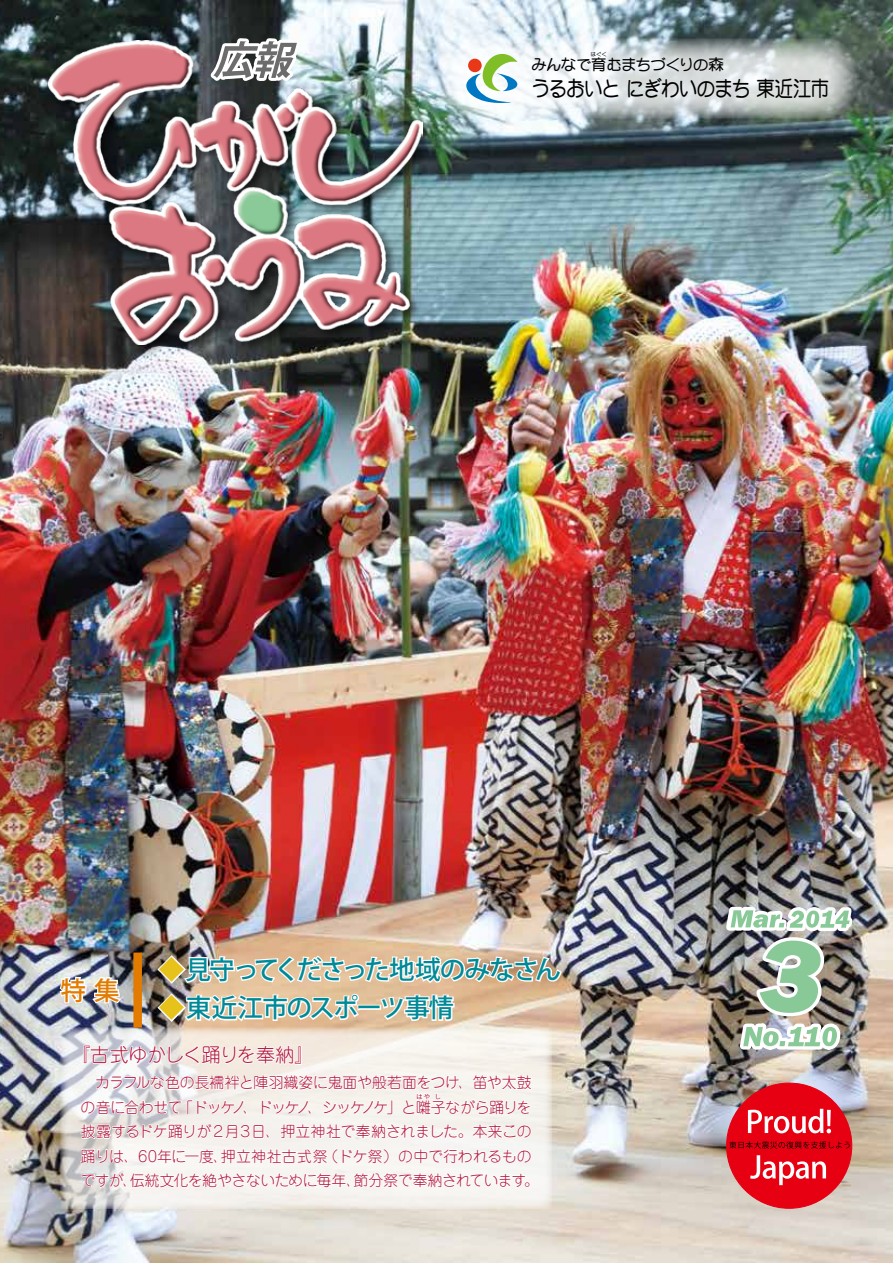
<style>
.page{position:relative;width:893px;height:1263px;background:#fff}
.page>*{position:absolute;margin:0;border:0;box-sizing:border-box;transform-origin:0 0}
.t1{font:500 25.5px "Koz Go Pro";letter-spacing:-.06em;color:#008997}
.t2{font:500 25.5px "Koz Go Pro";color:#e27b00}
.t3{font:21.3px "DF Maru Gothic Std W7";letter-spacing:-.035em;color:#000;scale:.87 1}
.t4{font:300 19.2px "Jun 101 Pro";letter-spacing:-.035em;color:#b11339}
.t5{font:15.45px "DF Maru Gothic Std W7";letter-spacing:-.04em;color:#000}
.t6{font:300 14.85px/24.5px "Jun 101 Pro";letter-spacing:-.025em;color:#b11339;text-align:right}
.t7{font:300 14.85px "Jun 101 Pro";letter-spacing:.03em;color:#b11339}
.t8{font:500 6.45px "Koz Go Pro";color:#b11339}
.t9{font:5.25px "DF Maru Gothic Std W7";color:#000}
.s1{color:#e6c21a}
</style>
<div class="page">
<img style="left:0;top:0;width:893px;height:1263px">
<div style="left:46px;top:38px;width:389px;height:320px;background:#000;opacity:.55"></div>
<img style="left:48px;top:40px;width:374px;height:304px">
<svg style="left:211px;top:38px;width:89px;height:43px"></svg>
<svg style="left:437px;top:38px;width:420px;height:81px"></svg>
<svg style="left:466px;top:54px;width:51px;height:49px"></svg>
<div style="left:727px;top:1083px;width:125px;height:125px;background:#e60012;border-radius:50%"></div>
<svg style="left:748px;top:1109px;width:83px;height:24px"></svg>
<svg style="left:750px;top:1155px;width:76px;height:30px"></svg>
<svg style="left:729px;top:1141px;width:121px;height:7px"></svg>
<img style="left:724px;top:905px;width:130px;height:146px">
<svg style="left:61px;top:1196px;width:491px;height:13px;fill:#f3f0eb"></svg>
<svg style="left:58px;top:953px;width:505px;height:243px"></svg>
<p class="t9" style="left:591px;top:52px;width:17px">はぐく</p>
<h2 class="t3" style="left:531px;top:76px;width:344px">うるおいとにぎわいのまち東近江市</h2>
<p class="t5" style="left:531px;top:57px;width:194px">みんなで育むまちづくりの森</p>
<h1 class="t2" style="left:61px;top:974px;width:61px">特集</h1>
<h1 class="t1" style="left:159px;top:953px;width:404px"><span class="s1">◆</span>見守ってくださった地域のみなさん</h1>
<h1 class="t1" style="left:159px;top:992px;width:297px"><span class="s1">◆</span>東近江市のスポーツ事情</h1>
<p class="t4" style="left:71px;top:1040px;width:244px">『古式ゆかしく踊りを奉納『</p>
<p class="t6" style="left:81px;top:1069px;width:453px">　カラフルな色の長襦袢と陣羽織姿に鬼面や般若面をつけ、笛や太鼓、シッケノケ」と囃子ながら踊りを</p>
<p class="t8" style="left:417px;top:1092px;width:15px">はや</p>
<p class="t8" style="left:435px;top:1092px;width:8px">し</p>
<p class="t6" style="left:81px;top:1117px;width:453px">披露するドケ踊りが２月３日、押立神社で奉納されました。本来この（ドケ祭）の中で行われるもの</p>
<p class="t6" style="left:81px;top:1093px;width:103px">の音に合わせて</p>
<p class="t6" style="left:178px;top:1093px;width:70px">「ドッケノ</p>
<p class="t6" style="left:243px;top:1093px;width:70px">、ドッケノ</p>
<p class="t7" style="left:221px;top:1144px;width:108px">押立神社古式祭</p>
<p class="t6" style="left:81px;top:1142px;width:149px">踊りは、60年に一度、</p>
<p class="t6" style="left:81px;top:1166px;width:282px">ですが伝統文化を絶やさないために毎年、</p>
<p class="t6" style="left:122px;top:1166px;width:16px">、</p>
<p class="t6" style="left:354px;top:1166px;width:187px">節分祭で奉納されています。</p>
</div>
